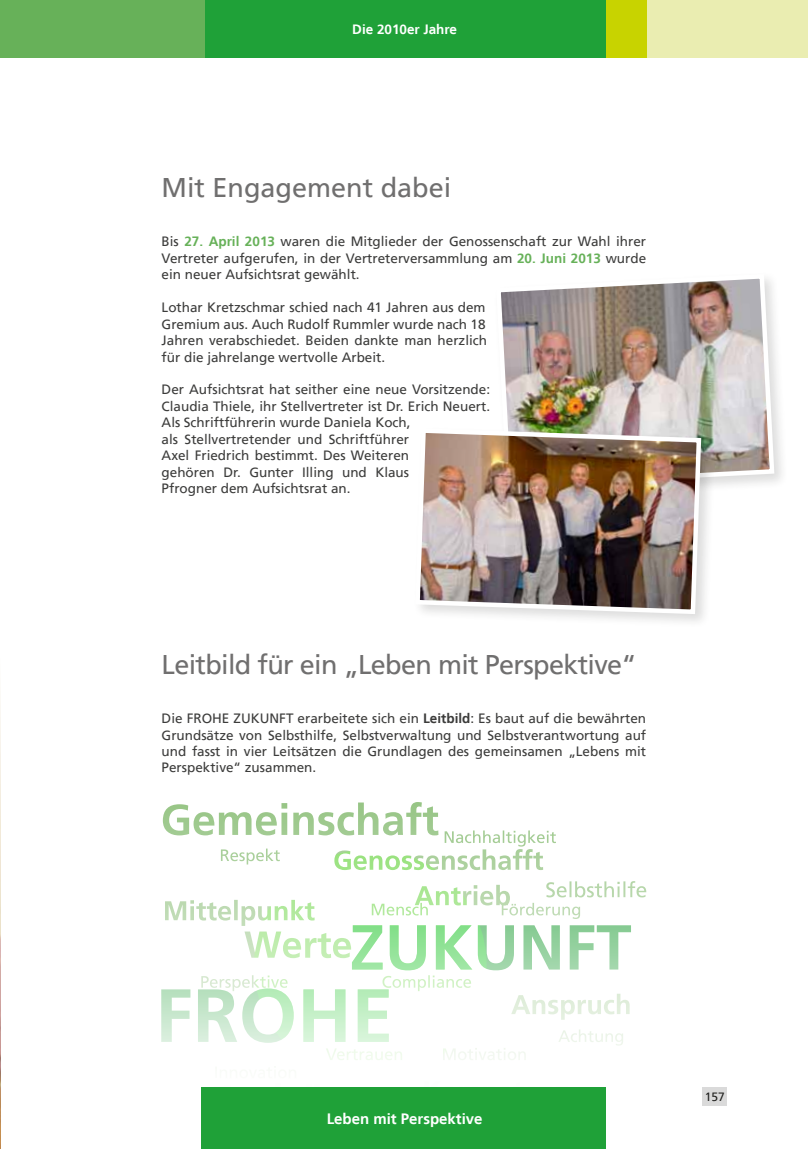
<style>
.page{position:relative;width:808px;height:1149px;background:#fff}
.page>*{position:absolute;margin:0;border:0;box-sizing:border-box;transform-origin:0 0}
.t1{font:27px "Frutiger LT";letter-spacing:-.025em;color:#706f6f}
.t2{font:27px "Frutiger LT";color:#706f6f}
.t3{font:700 15px "Frutiger LT";color:#fff}
.t4{font:13.5px/16.5px "Frutiger LT";color:#3c3c3b;text-align:justify}
.t5{font:700 13.5px "Frutiger LT";color:#fff}
.t6{font:12px "Frutiger LT";color:#1d1d1b}
.s1{font-weight:700;color:#67b159}
.s2{font-weight:700}
</style>
<div class="page">
<img style="left:0;top:701px;width:1px;height:447px">
<div style="left:493px;top:271px;width:296px;height:231px;background:#1d1d1b;opacity:.15"></div>
<img style="left:494px;top:271px;width:283px;height:219px">
<svg style="left:163px;top:802px;width:393px;height:67px"></svg>
<svg style="left:161px;top:881px;width:485px;height:178px"></svg>
<svg style="left:254px;top:849px;width:233px;height:230px"></svg>
<div style="left:412px;top:425px;width:304px;height:204px;background:#1d1d1b;opacity:.15"></div>
<img style="left:413px;top:426px;width:290px;height:190px">
<div style="left:202px;top:1087px;width:404px;height:61px;background:#1fa138"></div>
<div style="left:202px;top:0;width:404px;height:58px;background:#1fa138"></div>
<div style="left:646px;top:0;width:162px;height:58px;background:#eaedb1"></div>
<div style="left:606px;top:0;width:40px;height:58px;background:#c8d300"></div>
<div style="left:0;top:0;width:204px;height:58px;background:#67b159"></div>
<div style="left:702px;top:1087px;width:25px;height:18px;background:#dadada"></div>
<p class="t5" style="left:352px;top:21px;width:106px">Die 2010er Jahre</p>
<h1 class="t2" style="left:162px;top:172px;width:291px">Mit Engagement dabei</h1>
<p class="t4" style="left:162px;top:233px;width:486px">Bis <span class="s1">27. April 2013</span> waren die Mitglieder der Genossenschaft zur Wahl ihrer Vertreter aufgerufen, in der Vertreterversammlung am <span class="s1">20. Juni 2013</span> wurde ein neuer Aufsichtsrat gewählt.</p>
<p class="t4" style="left:162px;top:299px;width:327px">Lothar Kretzschmar schied nach 41 Jahren aus dem Gremium aus. Auch Rudolf Rummler wurde nach 18<br>Jahren verabschiedet. Beiden dankte man herzlich für die jahrelange wertvolle Arbeit.</p>
<p class="t4" style="left:162px;top:381px;width:330px;text-align:left">Der Aufsichtsrat hat seither eine neue Vorsitzende:<br>Claudia Thiele, ihr Stellvertreter ist Dr. Erich Neuert.<br>Als Schriftführerin wurde Daniela Koch,<br>als Stellvertretender und Schriftführer<br>Axel Friedrich bestimmt. Des Weiteren<br>gehören Dr. Gunter Illing und Klaus<br>Pfrogner dem Aufsichtsrat an.</p>
<h1 class="t1" style="left:162px;top:648px;width:476px">Leitbild für ein „Leben mit Perspektive“</h1>
<p class="t4" style="left:162px;top:710px;width:486px">Die FROHE ZUKUNFT erarbeitete sich ein <span class="s2">Leitbild</span>: Es baut auf die bewährten Grundsätze von Selbsthilfe, Selbstverwaltung und Selbstverantwortung auf und fasst in vier Leitsätzen die Grundlagen des gemeinsamen „Lebens mit Perspektive“ zusammen.</p>
<p class="t3" style="left:327px;top:1109px;width:157px">Leben mit Perspektive</p>
<p class="t6" style="left:705px;top:1089px;width:22px">157</p>
</div>
